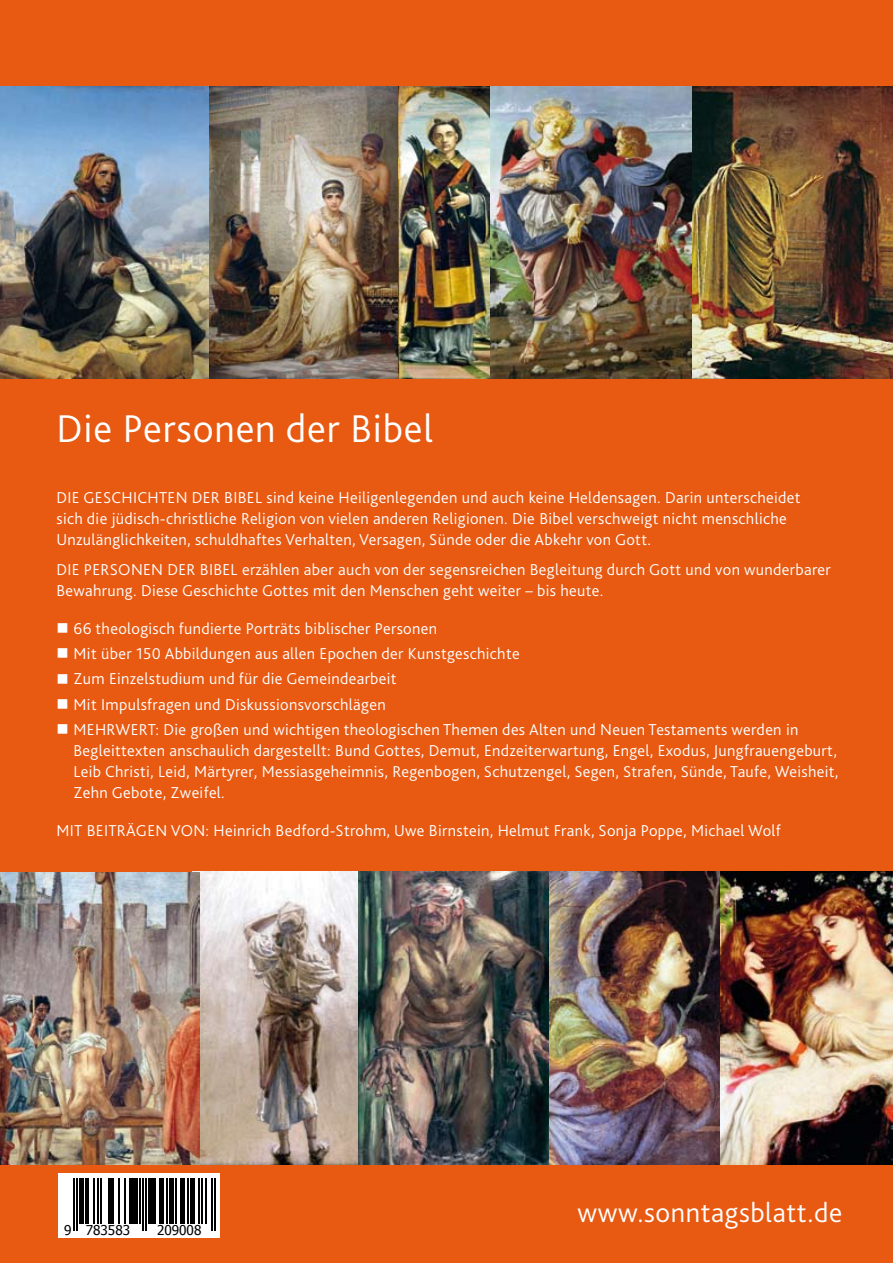
<style>
.page{position:relative;width:893px;height:1263px;background:#e85911}
.page>*{position:absolute;margin:0;border:0;box-sizing:border-box;transform-origin:0 0}
.t1{font:300 40.5px "Bliss 2";letter-spacing:.02em;color:#fff}
.t2{font:300 28.5px "Bliss 2";letter-spacing:.02em;color:#fff}
.t3{font:300 16.5px/21px "Bliss 2";letter-spacing:.02em;color:#fff}
.t4{font:13.5px "Tahoma";color:#000}
</style>
<div class="page">
<img style="left:208px;top:86px;width:190px;height:293px">
<img style="left:199px;top:872px;width:345px;height:292px">
<img style="left:691px;top:86px;width:202px;height:293px">
<img style="left:398px;top:86px;width:293px;height:293px">
<img style="left:0;top:86px;width:208px;height:293px">
<img style="left:0;top:872px;width:199px;height:292px">
<img style="left:544px;top:872px;width:176px;height:292px">
<img style="left:720px;top:872px;width:173px;height:292px">
<div style="left:58px;top:1173px;width:162px;height:65px;background:#fff"></div>
<hr style="left:73px;top:1178px;width:2px;height:53px;background:#000">
<hr style="left:76px;top:1178px;width:2px;height:53px;background:#000">
<div style="left:79px;top:1178px;width:5px;height:45px;background:#000"></div>
<hr style="left:85px;top:1178px;width:3px;height:45px;background:#000">
<hr style="left:93px;top:1178px;width:1px;height:45px;background:#000">
<hr style="left:97px;top:1178px;width:2px;height:45px;background:#000">
<hr style="left:100px;top:1178px;width:2px;height:45px;background:#000">
<hr style="left:108px;top:1178px;width:1px;height:45px;background:#000">
<hr style="left:111px;top:1178px;width:3px;height:45px;background:#000">
<hr style="left:118px;top:1178px;width:2px;height:45px;background:#000">
<hr style="left:124px;top:1178px;width:2px;height:45px;background:#000">
<hr style="left:129px;top:1178px;width:1px;height:45px;background:#000">
<div style="left:132px;top:1178px;width:6px;height:45px;background:#000"></div>
<hr style="left:139px;top:1178px;width:2px;height:45px;background:#000">
<hr style="left:142px;top:1178px;width:2px;height:53px;background:#000">
<hr style="left:145px;top:1178px;width:2px;height:53px;background:#000">
<hr style="left:148px;top:1178px;width:3px;height:45px;background:#000">
<hr style="left:153px;top:1178px;width:3px;height:45px;background:#000">
<hr style="left:159px;top:1178px;width:4px;height:45px;background:#000">
<hr style="left:166px;top:1178px;width:2px;height:45px;background:#000">
<div style="left:169px;top:1178px;width:5px;height:45px;background:#000"></div>
<hr style="left:175px;top:1178px;width:2px;height:45px;background:#000">
<hr style="left:180px;top:1178px;width:4px;height:45px;background:#000">
<hr style="left:187px;top:1178px;width:2px;height:45px;background:#000">
<div style="left:190px;top:1178px;width:5px;height:45px;background:#000"></div>
<hr style="left:198px;top:1178px;width:1px;height:45px;background:#000">
<hr style="left:201px;top:1178px;width:1px;height:45px;background:#000">
<hr style="left:205px;top:1178px;width:2px;height:45px;background:#000">
<hr style="left:211px;top:1178px;width:2px;height:53px;background:#000">
<hr style="left:214px;top:1178px;width:2px;height:53px;background:#000">
<p class="t1" style="left:56px;top:403px;width:378px">Die Personen der Bibel</p>
<p class="t3" style="left:56px;top:487px;width:746px">DIE GESCHICHTEN DER BIBEL sind keine Heiligenlegenden und auch keine Heldensagen. Darin unterscheidet sich die jüdisch-christliche Religion von vielen anderen Religionen. Die Bibel verschweigt nicht menschliche<br>Unzulänglichkeiten, schuldhaftes Verhalten, Versagen, Sünde oder die Abkehr von Gott.</p>
<p class="t3" style="left:56px;top:558px;width:776px">DIE PERSONEN DER BIBEL erzählen aber auch von der segensreichen Begleitung durch Gott und von wunderbarer<br>Bewahrung. Diese Geschichte Gottes mit den Menschen geht weiter – bis heute.</p>
<p class="t3" style="left:56px;top:617px;width:382px">■ 66 theologisch fundierte Porträts biblischer Personen</p>
<p class="t3" style="left:56px;top:643px;width:465px">■ Mit über 150 Abbildungen aus allen Epochen der Kunstgeschichte</p>
<p class="t3" style="left:56px;top:668px;width:342px">■ Zum Einzelstudium und für die Gemeindearbeit</p>
<p class="t3" style="left:56px;top:693px;width:331px">■ Mit Impulsfragen und Diskussionsvorschlägen</p>
<p class="t3" style="left:73px;top:718px;width:766px;text-indent:-17px">■ MEHRWERT: Die großen und wichtigen theologischen Themen des Alten und Neuen Testaments werden in Begleittexten anschaulich dargestellt: Bund Gottes, Demut, Endzeiterwartung, Engel, Exodus, Jungfrauengeburt, Leib Christi, Leid, Märtyrer, Messiasgeheimnis, Regenbogen, Schutzengel, Segen, Strafen, Sünde, Taufe, Weisheit, Zehn Gebote, Zweifel.</p>
<p class="t3" style="left:56px;top:819px;width:726px">MIT BEITRÄGEN VON: Heinrich Bedford-Strohm, Uwe Birnstein, Helmut Frank, Sonja Poppe, Michael Wolf</p>
<p class="t4" style="left:64px;top:1221px;width:67px">9 783583</p>
<p class="t4" style="left:157px;top:1221px;width:46px">209008</p>
<p class="t2" style="left:578px;top:1194px;width:266px">www.sonntagsblatt.de</p>
</div>
